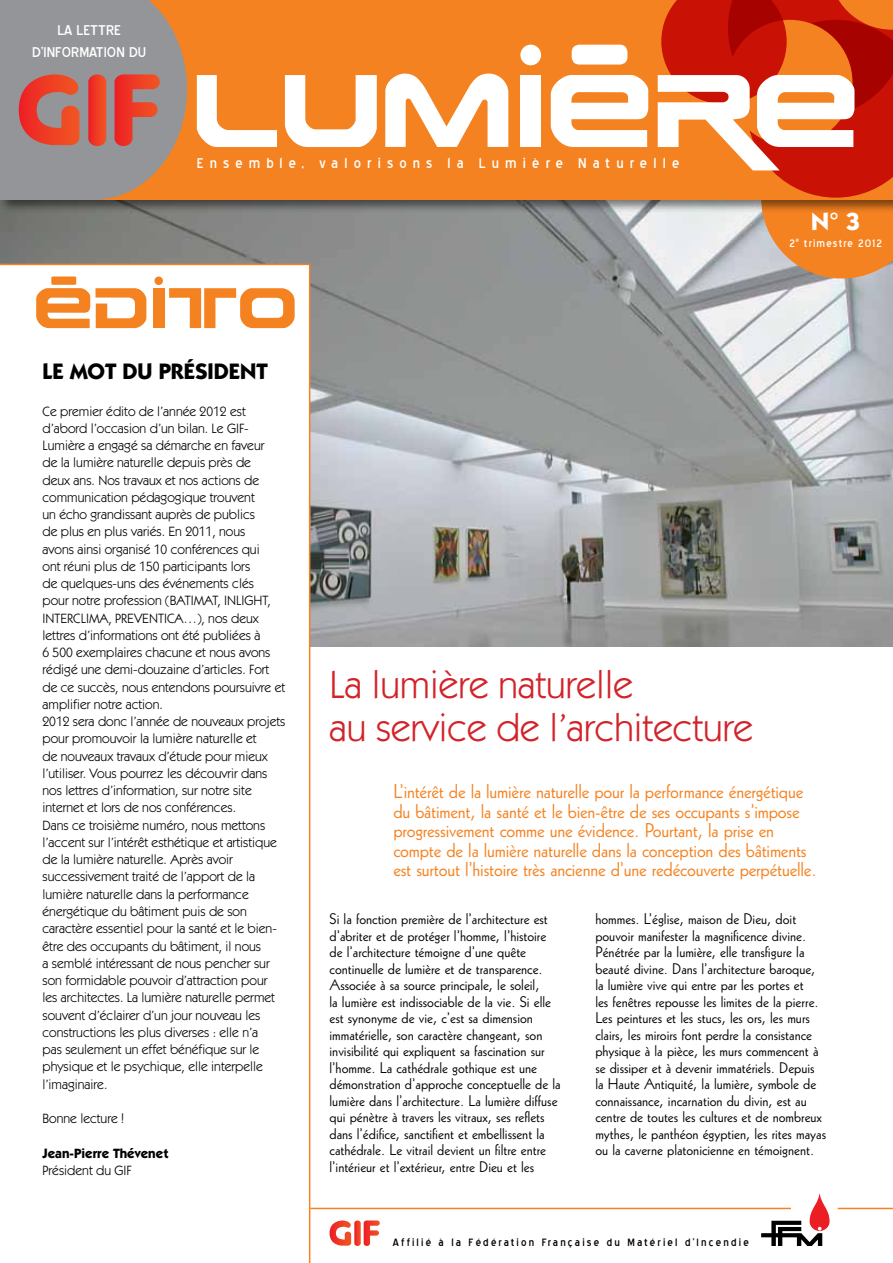
<style>
.page{position:relative;width:893px;height:1263px;background:#fff}
.page>*{position:absolute;margin:0;border:0;box-sizing:border-box;transform-origin:0 0}
.t1{font:102.75px "Earth Normal";color:#fff}
.t2{font:57px "Earth Normal";color:#f58220}
.t3{font:39px/42px "Itc Kabel";color:#d2232a}
.t4{font:700 24.9px "Itc Kabel";color:#fff}
.t5{font:700 22.5px "Itc Kabel";color:#000}
.t6{font:19.5px/19.5px "Geometric 231 BT Roman C";letter-spacing:-.01em;color:#f58220}
.t7{font:18px "Blue Highway";letter-spacing:.34em;color:#fff}
.t8{font:18px/21.6px "Blue Highway";color:#fff;text-align:center}
.t9{font:15px/16.5px "Geometric 231 BT Roman C";color:#000}
.t10{font:13.5px/17.2px "Itc Kabel";color:#000}
.t11{font:13.5px "Blue Highway";letter-spacing:.16em;color:#000}
.t12{font:700 13.5px "Itc Kabel";color:#000}
.t13{font:13.5px "Blue Highway";letter-spacing:.08em;color:#fff}
</style>
<div class="page">
<img style="left:0;top:214px;width:893px;height:432px">
<svg style="left:0;top:264px;width:310px;height:999px"></svg>
<div style="left:0;top:0;width:893px;height:214px;background:#000;opacity:.5"></div>
<div style="left:0;top:0;width:893px;height:200px;background:#f58220"></div>
<svg style="left:364px;top:1220px;width:16px;height:26px"></svg>
<svg style="left:354px;top:1220px;width:7px;height:26px"></svg>
<svg style="left:330px;top:1220px;width:21px;height:25px"></svg>
<svg style="left:761px;top:1193px;width:68px;height:53px"></svg>
<svg style="left:661px;top:0;width:232px;height:279px"></svg>
<div style="left:520px;top:45px;width:21px;height:20px;background:#fff;border-radius:50%"></div>
<div style="left:572px;top:45px;width:55px;height:20px;background:#fff;border-radius:8px"></div>
<hr style="left:310px;top:1208px;width:481px;height:1px;background:#f58220">
<hr style="left:838px;top:1208px;width:55px;height:1px;background:#f58220">
<svg style="left:0;top:0;width:187px;height:200px;background:#a9847b"></svg>
<div style="left:51px;top:276px;width:25px;height:9px;background:#f58220;border-radius:2px"></div>
<div style="left:154px;top:276px;width:9px;height:9px;background:#f58220;border-radius:50%"></div>
<h3 class="t8" style="left:32px;top:20px;width:116px">LA LETTRE<br>D’INFORMATION DU</h3>
<h1 class="t1" style="left:192px;top:38px;width:669px">LUMIERE</h1>
<h3 class="t7" style="left:197px;top:155px;width:484px">Ensemble, valorisons la Lumière Naturelle</h3>
<h3 class="t4" style="left:811px;top:206px;width:50px">N° 3</h3>
<p class="t13" style="left:789px;top:237px;width:94px">2<sup>e</sup> trimestre 2012</p>
<h2 class="t2" style="left:34px;top:267px;width:265px">EDITO</h2>
<h3 class="t5" style="left:43px;top:357px;width:227px">LE MOT DU PRÉSIDENT</h3>
<p class="t10" style="left:43px;top:402px;width:244px">Ce premier édito de l’année 2012 est d’abord l’occasion d’un bilan. Le GIF-Lumière a engagé sa démarche en faveur<br>de la lumière naturelle depuis près de<br>deux ans. Nos travaux et nos actions de communication pédagogique trouvent<br>un écho grandissant auprès de publics<br>de plus en plus variés. En 2011, nous<br>avons ainsi organisé 10 conférences qui<br>ont réuni plus de 150 participants lors<br>de quelques-uns des événements clés<br>pour notre profession (BATIMAT, INLIGHT, INTERCLIMA, PREVENTICA…), nos deux lettres d’informations ont été publiées à<br>6 500 exemplaires chacune et nous avons rédigé une demi-douzaine d’articles. Fort de ce succès, nous entendons poursuivre et amplifier notre action.<br>2012 sera donc l’année de nouveaux projets pour promouvoir la lumière naturelle et<br>de nouveaux travaux d’étude pour mieux l’utiliser. Vous pourrez les découvrir dans nos lettres d’information, sur notre site internet et lors de nos conférences.<br>Dans ce troisième numéro, nous mettons l’accent sur l’intérêt esthétique et artistique de la lumière naturelle. Après avoir successivement traité de l’apport de la lumière naturelle dans la performance énergétique du bâtiment puis de son caractère essentiel pour la santé et le bien&shy;être des occupants du bâtiment, il nous<br>a semblé intéressant de nous pencher sur son formidable pouvoir d’attraction pour les architectes. La lumière naturelle permet souvent d’éclairer d’un jour nouveau les constructions les plus diverses : elle n’a<br>pas seulement un effet bénéfique sur le physique et le psychique, elle interpelle l’imaginaire.</p>
<p class="t10" style="left:43px;top:1109px;width:83px">Bonne lecture !</p>
<p class="t12" style="left:43px;top:1145px;width:128px">Jean-Pierre Thévenet</p>
<p class="t10" style="left:43px;top:1161px;width:91px">Président du GIF</p>
<h3 class="t3" style="left:330px;top:663px;width:425px">La lumière naturelle<br>au service de l’architecture</h3>
<p class="t6" style="left:393px;top:781px;width:425px">L’intérêt de la lumière naturelle pour la performance énergétique du bâtiment, la santé et le bien-être de ses occupants s’impose progressivement comme une évidence. Pourtant, la prise en compte de la lumière naturelle dans la conception des bâtiments est surtout l’histoire très ancienne d’une redécouverte perpétuelle.</p>
<p class="t9" style="left:330px;top:910px;width:233px">Si la fonction première de l’architecture est d’abriter et de protéger l’homme, l’histoire de l’architecture témoigne d’une quête continuelle de lumière et de transparence.<br>Associée à sa source principale, le soleil,<br>la lumière est indissociable de la vie. Si elle est synonyme de vie, c’est sa dimension immatérielle, son caractère changeant, son invisibilité qui expliquent sa fascination sur l’homme. La cathédrale gothique est une démonstration d’approche conceptuelle de la lumière dans l’architecture. La lumière diffuse qui pénètre à travers les vitraux, ses reflets dans l’édifice, sanctifient et embellissent la cathédrale. Le vitrail devient un filtre entre l’intérieur et l’extérieur, entre Dieu et les</p>
<p class="t9" style="left:595px;top:910px;width:232px">hommes. L’église, maison de Dieu, doit pouvoir manifester la magnificence divine.<br>Pénétrée par la lumière, elle transfigure la beauté divine. Dans l’architecture baroque, la lumière vive qui entre par les portes et<br>les fenêtres repousse les limites de la pierre.<br>Les peintures et les stucs, les ors, les murs clairs, les miroirs font perdre la consistance physique à la pièce, les murs commencent à se dissiper et à devenir immatériels. Depuis la Haute Antiquité, la lumière, symbole de connaissance, incarnation du divin, est au centre de toutes les cultures et de nombreux mythes, le panthéon égyptien, les rites mayas ou la caverne platonicienne en témoignent.</p>
<p class="t11" style="left:393px;top:1236px;width:357px">Affilié à la Fédération Française du Matériel d’Incendie</p>
</div>
